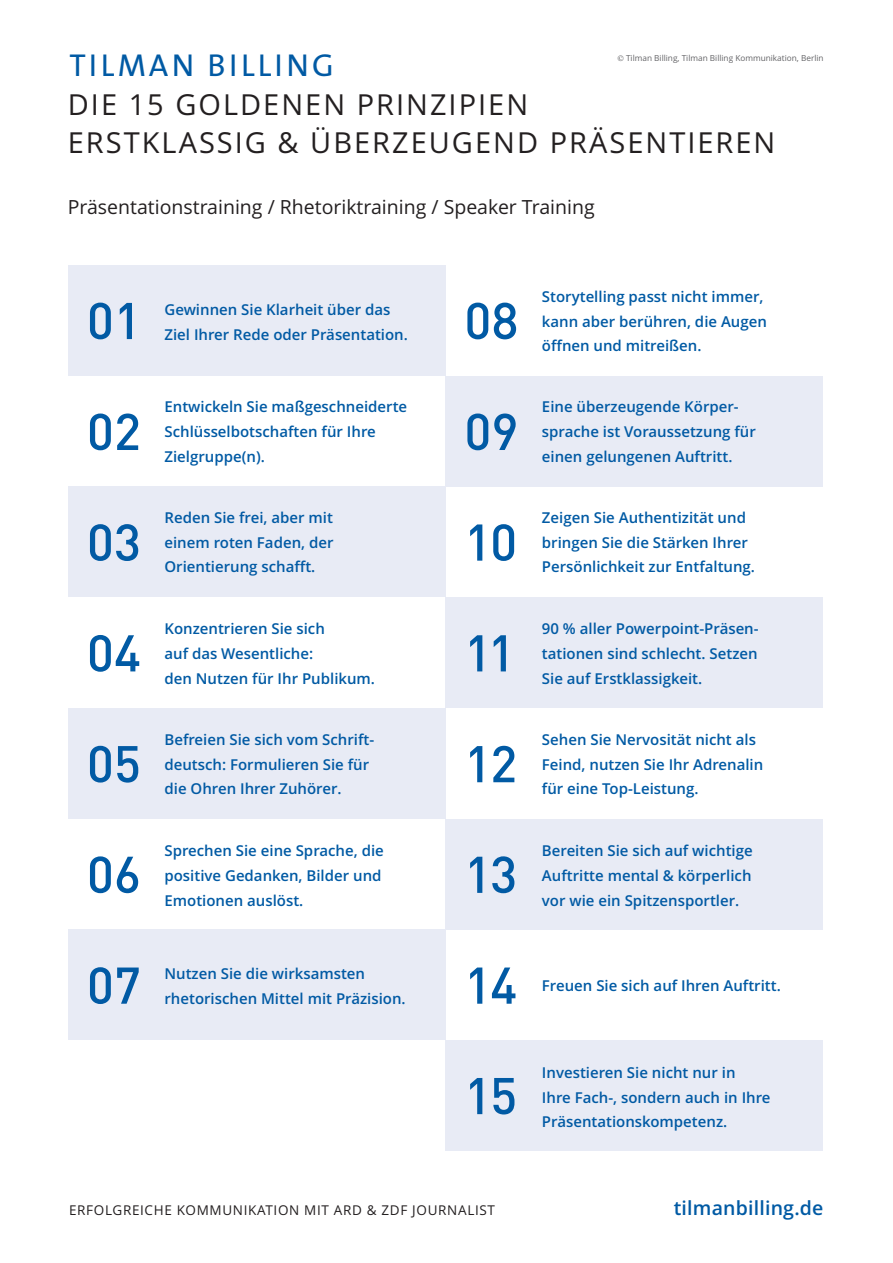
<style>
.page{position:relative;width:893px;height:1263px;background:#fff}
.page>*{position:absolute;margin:0;border:0;box-sizing:border-box;transform-origin:0 0}
.t1{font:500 50.85px/110.6px "DIN";color:#015aa4;text-align:justify}
.t2{font:31.8px "The Sans Caps";letter-spacing:.1em;color:#015aa4}
.t3{font:28.95px/38.2px "Open Sans";letter-spacing:.07em;color:#231f20}
.t4{font:19.5px "Open Sans";color:#231f20}
.t5{font:600 19.5px "Open Sans";letter-spacing:.01em;color:#015aa4}
.t6{font:600 15px/24.9px "Open Sans";color:#015aa4}
.t7{font:13.5px "Open Sans";letter-spacing:.05em;color:#231f20}
.t8{font:8.25px "Open Sans";color:#636366}
</style>
<div class="page">
<div style="left:68px;top:265px;width:377px;height:110px;background:#e8ebf5"></div>
<div style="left:68px;top:708px;width:377px;height:110px;background:#e8ebf5"></div>
<div style="left:68px;top:929px;width:377px;height:111px;background:#e8ebf5"></div>
<div style="left:68px;top:486px;width:377px;height:111px;background:#e8ebf5"></div>
<div style="left:445px;top:376px;width:378px;height:110px;background:#e8ebf5"></div>
<div style="left:445px;top:597px;width:378px;height:111px;background:#e8ebf5"></div>
<div style="left:445px;top:819px;width:378px;height:110px;background:#e8ebf5"></div>
<div style="left:445px;top:1040px;width:378px;height:111px;background:#e8ebf5"></div>
<h2 class="t2" style="left:70px;top:55px;width:266px">TILMAN BILLING</h2>
<h3 class="t3" style="left:68px;top:85px;width:709px">DIE 15 GOLDENEN PRINZIPIEN<br>ERSTKLASSIG &amp; ÜBERZEUGEND PRäSENTIEREN</h3>
<p class="t8" style="left:626px;top:53px;width:199px">Tilman Billing, Tilman Billing Kommunikation, Berlin</p>
<h3 class="t4" style="left:68px;top:196px;width:528px">Präsentationstraining / Rhetoriktraining / Speaker Training</h3>
<h1 class="t1" style="left:87px;top:266px;width:56px">01<br>02</h1>
<h1 class="t1" style="left:87px;top:488px;width:56px">03</h1>
<h1 class="t1" style="left:87px;top:599px;width:56px">04</h1>
<h1 class="t1" style="left:87px;top:709px;width:56px">05<br>06<br>07</h1>
<p class="t6" style="left:164px;top:297px;width:245px">Gewinnen Sie Klarheit über das<br>Ziel Ihrer Rede oder Präsentation.</p>
<p class="t6" style="left:164px;top:395px;width:244px">Entwickeln Sie maßgeschneiderte<br>Schlüsselbotschaften für Ihre<br>Zielgruppe(n).</p>
<p class="t6" style="left:164px;top:505px;width:171px;text-align:justify">Reden Sie frei, aber mit einem roten Faden, der Orientierung schafft.</p>
<p class="t6" style="left:164px;top:616px;width:212px">Konzentrieren Sie sich<br>auf das Wesentliche:<br>den Nutzen für Ihr Publikum.</p>
<p class="t6" style="left:164px;top:727px;width:211px">Befreien Sie sich vom Schrift&shy;deutsch: Formulieren Sie für die Ohren Ihrer Zuhörer.</p>
<p class="t6" style="left:164px;top:838px;width:221px">Sprechen Sie eine Sprache, die positive Gedanken, Bilder und<br>Emotionen auslöst.</p>
<p class="t6" style="left:164px;top:961px;width:243px">Nutzen Sie die wirksamsten rhetorischen Mittel mit Präzision.</p>
<h1 class="t1" style="left:464px;top:266px;width:56px">08</h1>
<h1 class="t1" style="left:464px;top:377px;width:56px">09</h1>
<h1 class="t1" style="left:464px;top:488px;width:54px">10</h1>
<h1 class="t1" style="left:464px;top:599px;width:52px">11</h1>
<h1 class="t1" style="left:464px;top:709px;width:54px">12<br>13<br>14<br>15</h1>
<p class="t6" style="left:542px;top:284px;width:227px">Storytelling passt nicht immer, kann aber berühren, die Augen öffnen und mitreißen.</p>
<p class="t6" style="left:542px;top:395px;width:215px">Eine überzeugende Körper&shy;sprache ist Voraussetzung für einen gelungenen Auftritt.</p>
<p class="t6" style="left:542px;top:505px;width:215px">Zeigen Sie Authentizität und bringen Sie die Stärken Ihrer<br>Persönlichkeit zur Entfaltung.</p>
<p class="t6" style="left:542px;top:616px;width:218px;text-align:justify">90 % aller Powerpoint-Präsen&shy;tationen sind schlecht. Setzen Sie auf Erstklassigkeit.</p>
<p class="t6" style="left:542px;top:727px;width:223px">Sehen Sie Nervosität nicht als<br>Feind, nutzen Sie Ihr Adrenalin für eine Top-Leistung.</p>
<p class="t6" style="left:542px;top:838px;width:212px;text-align:justify">Bereiten Sie sich auf wichtige Auftritte mental &amp; körperlich vor wie ein Spitzensportler.</p>
<p class="t6" style="left:542px;top:973px;width:240px">Freuen Sie sich auf Ihren Auftritt.</p>
<p class="t6" style="left:542px;top:1060px;width:230px">Investieren Sie nicht nur in<br>Ihre Fach-, sondern auch in Ihre<br>Präsentationskompetenz.</p>
<p class="t7" style="left:69px;top:1203px;width:427px">ERFOLGREICHE KOMMUNIKATION MIT ARD &amp; ZDF JOURNALIST</p>
<h3 class="t5" style="left:674px;top:1197px;width:151px">tilmanbilling.de</h3>
</div>
